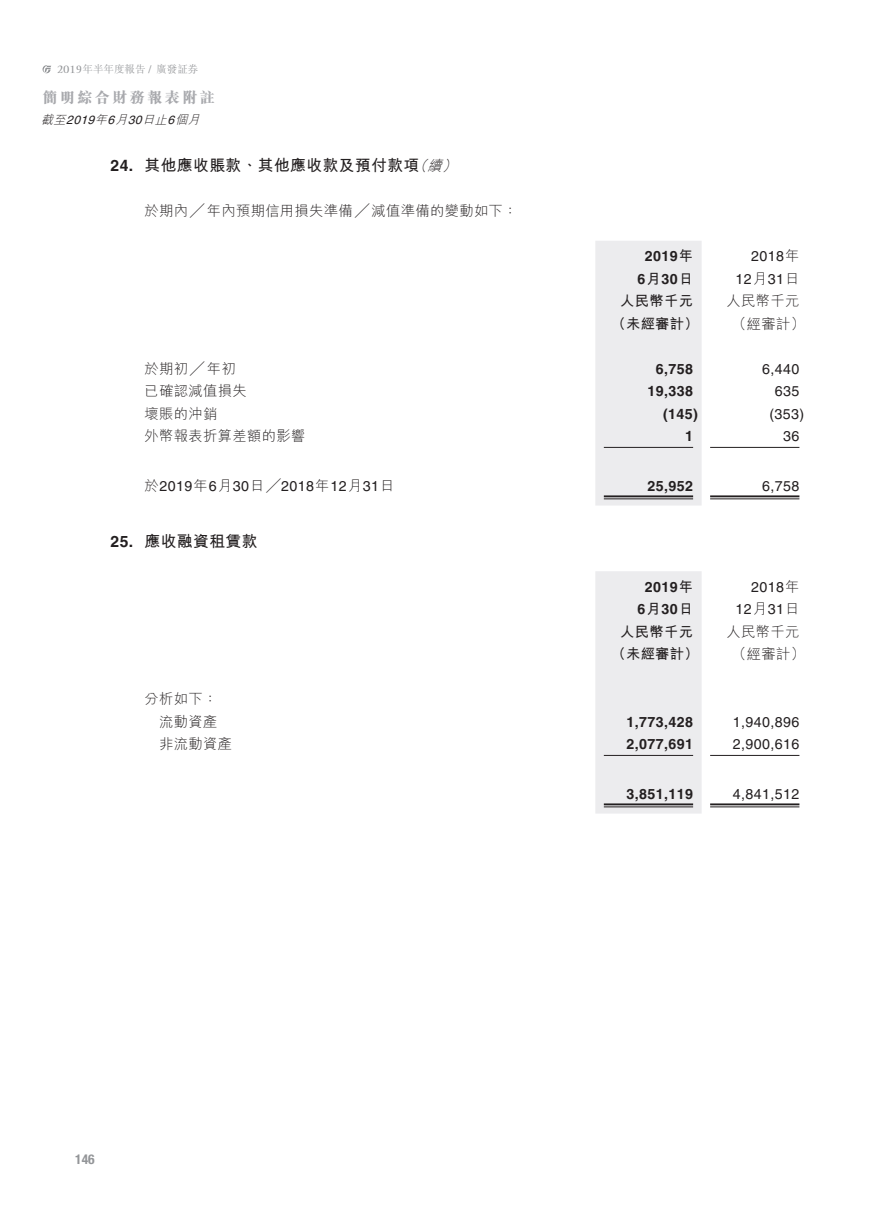
<style>
.page{position:relative;width:893px;height:1212px;background:#fff}
.page>*{position:absolute;margin:0;border:0;box-sizing:border-box;transform-origin:0 0}
.t1{font:700 15.75px "M Hei HK";letter-spacing:.03em;color:#231f20}
.t2{font:800 15px "M Sung HK";letter-spacing:.165em;color:#a8a9ad}
.t3{font:14.25px "Helvetica LT Std";letter-spacing:.03em;color:#231f20}
.t4{font:300 14.25px/22.5px "M Hei HK";letter-spacing:.03em;color:#231f20;text-align:right}
.t5{font:700 14.25px "Helvetica LT Std";letter-spacing:.03em;color:#231f20}
.t6{font:700 14.25px "M Hei HK";letter-spacing:.03em;color:#231f20}
.t7{font:700 condensed 13.5px "Helvetica Neue LT Std";color:#939598}
.t8{font:italic 300 12px "M Hei HK";color:#231f20}
.t9{font:300 10.5px "M Sung HK";color:#939598}
.s1{font-family:"Ellington MT Std";font-weight:400}
.s2{font-family:"Helvetica LT Std";font-weight:400}
.s3{font-family:"Helvetica LT Std"}
.s4{font-weight:300;font-style:italic;font-size:14.25px}
.s5{font-family:"M Hei HK"}
.s6{font-family:"M Hei HK";font-weight:300}
</style>
<div class="page">
<svg style="left:43px;top:65px;width:8px;height:8px"></svg>
<div style="left:595px;top:241px;width:107px;height:264px;background:#ececee"></div>
<hr style="left:604px;top:447px;width:89px;height:1px;background:#231f20">
<hr style="left:710px;top:447px;width:89px;height:1px;background:#231f20">
<hr style="left:604px;top:495px;width:89px;height:2px;background:#231f20">
<hr style="left:604px;top:498px;width:89px;height:1px;background:#231f20">
<hr style="left:710px;top:495px;width:89px;height:2px;background:#231f20">
<hr style="left:710px;top:498px;width:89px;height:1px;background:#231f20">
<div style="left:595px;top:571px;width:107px;height:242px;background:#ececee"></div>
<hr style="left:604px;top:755px;width:89px;height:1px;background:#231f20">
<hr style="left:710px;top:755px;width:89px;height:1px;background:#231f20">
<hr style="left:604px;top:803px;width:89px;height:2px;background:#231f20">
<hr style="left:604px;top:806px;width:89px;height:1px;background:#231f20">
<hr style="left:710px;top:803px;width:89px;height:2px;background:#231f20">
<hr style="left:710px;top:806px;width:89px;height:1px;background:#231f20">
<p class="t9" style="left:57px;top:62px;width:143px"><span class="s1">2019</span>年半年度報告 <span class="s2">/</span> 廣發証券</p>
<p class="t2" style="left:43px;top:90px;width:174px">簡明綜合財務報表附註</p>
<p class="t8" style="left:41px;top:114px;width:163px">截至<span class="s2">2019</span>年<span class="s2">6</span>月<span class="s2">30</span>日止<span class="s2">6</span>個月</p>
<p class="t1" style="left:111px;top:154px;width:351px"><span class="s3">24.</span> 其他應收賬款、其他應收款及預付款項<span class="s4">（續）</span></p>
<p class="t4" style="left:145px;top:200px;width:374px">於期內╱年內預期信用損失準備╱減值準備的變動如下：</p>
<p class="t5" style="left:645px;top:248px;width:50px">2019<span class="s5">年</span></p>
<p class="t3" style="left:751px;top:248px;width:50px">2018<span class="s6">年</span></p>
<p class="t5" style="left:637px;top:270px;width:57px">6<span class="s5">月</span>30<span class="s5">日</span></p>
<p class="t3" style="left:735px;top:271px;width:66px">12<span class="s6">月</span>31<span class="s6">日</span></p>
<p class="t6" style="left:620px;top:291px;width:74px">人民幣千元</p>
<p class="t4" style="left:727px;top:290px;width:74px">人民幣千元</p>
<p class="t6" style="left:611px;top:313px;width:89px">（未經審計）</p>
<p class="t4" style="left:732px;top:312px;width:74px">（經審計）</p>
<p class="t4" style="left:145px;top:357px;width:93px">於期初╱年初</p>
<p class="t5" style="left:656px;top:360px;width:39px">6,758</p>
<p class="t3" style="left:762px;top:361px;width:39px">6,440</p>
<p class="t4" style="left:145px;top:380px;width:104px">已確認減值損失</p>
<p class="t5" style="left:648px;top:383px;width:47px">19,338</p>
<p class="t3" style="left:775px;top:383px;width:26px">635</p>
<p class="t4" style="left:145px;top:402px;width:74px">壞賬的沖銷</p>
<p class="t5" style="left:663px;top:405px;width:36px">(145)</p>
<p class="t3" style="left:769px;top:406px;width:36px">(353)</p>
<p class="t4" style="left:145px;top:425px;width:162px">外幣報表折算差額的影響</p>
<p class="t5" style="left:685px;top:428px;width:9px">1</p>
<p class="t3" style="left:783px;top:428px;width:18px">36</p>
<p class="t3" style="left:145px;top:478px;width:251px"><span class="s6">於</span>2019<span class="s6">年</span>6<span class="s6">月</span>30<span class="s6">日╱</span>2018<span class="s6">年</span>12<span class="s6">月</span>31<span class="s6">日</span></p>
<p class="t5" style="left:648px;top:477px;width:47px">25,952</p>
<p class="t3" style="left:762px;top:478px;width:39px">6,758</p>
<p class="t1" style="left:111px;top:530px;width:148px"><span class="s3">25.</span> 應收融資租賃款</p>
<p class="t4" style="left:145px;top:688px;width:74px">分析如下：流動資產</p>
<p class="t5" style="left:645px;top:578px;width:50px">2019<span class="s5">年</span></p>
<p class="t3" style="left:751px;top:579px;width:50px">2018<span class="s6">年</span></p>
<p class="t5" style="left:637px;top:601px;width:57px">6<span class="s5">月</span>30<span class="s5">日</span></p>
<p class="t3" style="left:735px;top:601px;width:66px">12<span class="s6">月</span>31<span class="s6">日</span></p>
<p class="t6" style="left:620px;top:621px;width:74px">人民幣千元</p>
<p class="t4" style="left:727px;top:620px;width:74px">人民幣千元</p>
<p class="t6" style="left:611px;top:644px;width:89px">（未經審計）</p>
<p class="t4" style="left:732px;top:643px;width:74px">（經審計）</p>
<p class="t5" style="left:627px;top:713px;width:68px">1,773,428</p>
<p class="t3" style="left:733px;top:714px;width:68px">1,940,896</p>
<p class="t4" style="left:159px;top:733px;width:74px">非流動資產</p>
<p class="t5" style="left:627px;top:736px;width:68px">2,077,691</p>
<p class="t3" style="left:733px;top:736px;width:68px">2,900,616</p>
<p class="t5" style="left:627px;top:785px;width:68px">3,851,119</p>
<p class="t3" style="left:733px;top:786px;width:68px">4,841,512</p>
<p class="t7" style="left:75px;top:1151px;width:21px">146</p>
</div>
